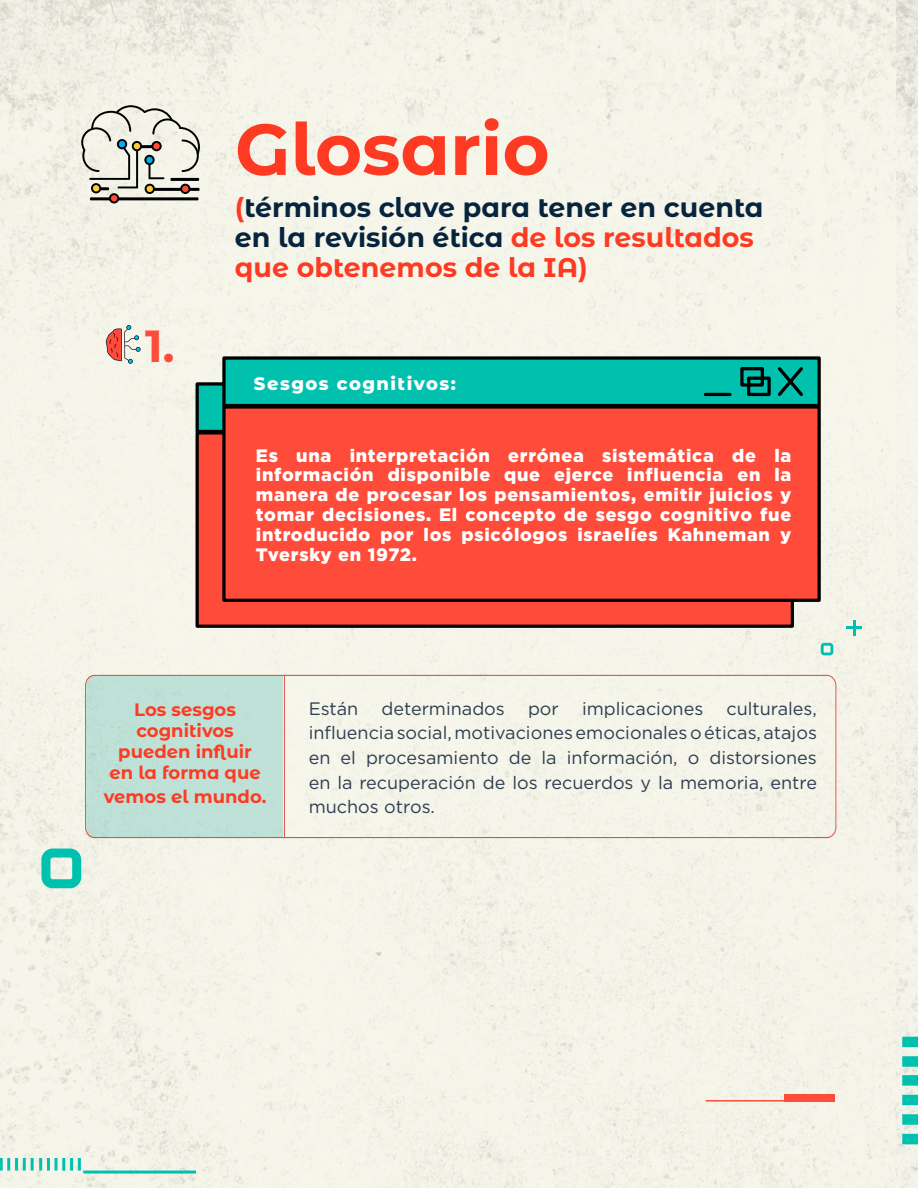
<style>
.page{position:relative;width:918px;height:1188px;background:#fff}
.page>*{position:absolute;margin:0;border:0;box-sizing:border-box;transform-origin:0 0}
.t1{font:700 72px "Montserrat Alternates";color:#ff3a22}
.t2{font:700 45px "Montserrat Alternates";color:#ff4b39}
.t3{font:700 27px/30px "Montserrat Alternates";color:#06243e}
.t4{font:900 18px/19.8px "Gotham";letter-spacing:.04em;color:#fff;text-align:justify}
.t5{font:18px/24.6px "Gotham";color:#2e3e50;text-align:justify}
.t6{font:700 18px/21px "Montserrat Alternates";color:#ff3a22;text-align:center}
.t7{font:800 18px "Montserrat Alternates";letter-spacing:.08em;color:#fff}
.s1{color:#ff3a22}
</style>
<div class="page">
<div style="left:1px;top:0;width:896px;height:1188px;background:#f4f4ea"></div>
<svg style="left:85px;top:675px;width:752px;height:163px;background:#e5ece2"></svg>
<hr style="left:284px;top:675px;width:1px;height:163px;background:#e44e40">
<svg style="left:41px;top:849px;width:40px;height:39px;background:#59d2c2"></svg>
<hr style="left:853px;top:620px;width:3px;height:16px;background:#00c0ae">
<hr style="left:847px;top:626px;width:15px;height:3px;background:#00c0ae">
<svg style="left:821px;top:643px;width:12px;height:12px"></svg>
<hr style="left:83px;top:1171px;width:113px;height:3px;background:#00c0ae">
<svg style="left:0;top:1158px;width:81px;height:13px"></svg>
<hr style="left:706px;top:1100px;width:118px;height:2px;background:#ff4b39">
<div style="left:784px;top:1094px;width:51px;height:8px;background:#ff4b39"></div>
<svg style="left:81px;top:105px;width:119px;height:98px;background:#cac9bf"></svg>
<div style="left:196px;top:431px;width:598px;height:197px;background:#ff4b39;border:3px solid #000"></div>
<div style="left:196px;top:382px;width:598px;height:51px;background:#00c0ae;border:3px solid #000"></div>
<div style="left:222px;top:405px;width:599px;height:197px;background:#ff4b39;border:3px solid #000"></div>
<div style="left:222px;top:356px;width:599px;height:51px;background:#00c0ae;border:3px solid #000"></div>
<svg style="left:619px;top:367px;width:187px;height:42px"></svg>
<svg style="left:105px;top:325px;width:36px;height:39px"></svg>
<img style="left:897px;top:0;width:21px;height:1188px">
<div style="left:902px;top:1134px;width:16px;height:10px;background:#00c0ae"></div>
<div style="left:902px;top:1114px;width:16px;height:11px;background:#00c0ae"></div>
<div style="left:902px;top:1095px;width:16px;height:10px;background:#00c0ae"></div>
<div style="left:902px;top:1075px;width:16px;height:11px;background:#00c0ae"></div>
<div style="left:902px;top:1056px;width:16px;height:11px;background:#00c0ae"></div>
<div style="left:902px;top:1037px;width:16px;height:10px;background:#00c0ae"></div>
<h2 class="t2" style="left:145px;top:314px;width:31px">1.</h2>
<h1 class="t1" style="left:235px;top:97px;width:316px">Glosario</h1>
<h3 class="t3" style="left:235px;top:191px;width:530px"><span class="s1">(</span>términos clave para tener en cuenta en la revisión ética <span class="s1">de los resultados que obtenemos de la IA)</span></h3>
<p class="t7" style="left:254px;top:370px;width:203px">Sesgos cognitivos:</p>
<p class="t4" style="left:256px;top:445px;width:537px">Es una interpretación errónea sistemática de la información disponible que ejerce influencia en la manera de procesar los pensamientos, emitir juicios y tomar decisiones. El concepto de sesgo cognitivo fue introducido por los psicólogos israelíes Kahneman y Tversky en 1972.</p>
<p class="t6" style="left:110px;top:698px;width:153px">Los sesgos cognitivos pueden influir en la forma que</p>
<p class="t6" style="left:104px;top:786px;width:164px">vemos el mundo.</p>
<p class="t5" style="left:309px;top:696px;width:51px">Están</p>
<p class="t5" style="left:381px;top:696px;width:125px">determinados</p>
<p class="t5" style="left:528px;top:696px;width:32px">por</p>
<p class="t5" style="left:582px;top:696px;width:123px">implicaciones</p>
<p class="t5" style="left:309px;top:696px;width:510px;text-indent:418px">culturales, influencia social, motivaciones emocionales o éticas, atajos en el procesamiento de la información, o distorsiones en la recuperación de los recuerdos y la memoria, entre muchos otros.</p>
</div>
